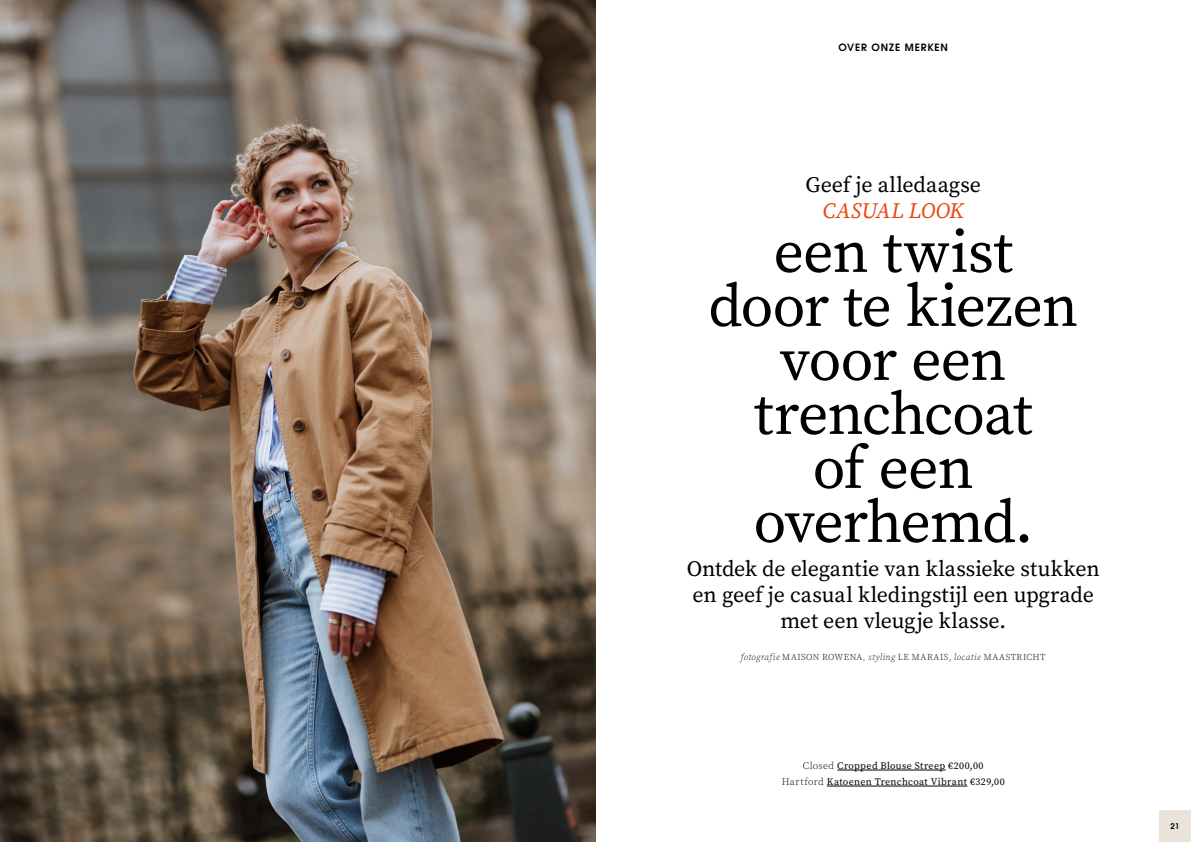
<style>
.page{position:relative;width:1191px;height:842px;background:#fff}
.page>*{position:absolute;margin:0;border:0;box-sizing:border-box;transform-origin:0 0}
.t1{font:60px/54px "Source Serif Variable";letter-spacing:-.02em;color:#000;text-align:center}
.t2{font:22px/26px "Source Serif Variable";letter-spacing:-.005em;color:#000;text-align:center}
.t3{font:italic 22px "Source Serif Variable";letter-spacing:-.005em;color:#e84610}
.t4{font:10px/16px "Source Serif Variable";letter-spacing:.03em;color:#000;text-align:center}
.t5{font:600 10px "Avant Garde LT";letter-spacing:.09em;color:#000}
.t6{font:9px "Source Serif Variable";letter-spacing:.06em;color:#000}
.t7{font:600 7.8px "Avant Garde LT";color:#000}
.s1{font-style:italic}
</style>
<div class="page">
<img style="left:0;top:0;width:595px;height:842px">
<hr style="left:837px;top:770px;width:108px;height:1px;background:#000">
<hr style="left:827px;top:786px;width:140px;height:1px;background:#000">
<div style="left:1159px;top:810px;width:32px;height:32px;background:#eae3d9"></div>
<p class="t5" style="left:838px;top:41px;width:111px">OVER ONZE MERKEN</p>
<p class="t2" style="left:805px;top:172px;width:177px">Geef je alledaagse</p>
<p class="t3" style="left:822px;top:196px;width:143px">CASUAL LOOK</p>
<h1 class="t1" style="left:708px;top:225px;width:371px">een twist door te kiezen voor een trenchcoat<br>of een overhemd.</h1>
<p class="t2" style="left:686px;top:556px;width:414px">Ontdek de elegantie van klassieke stukken en geef je casual kledingstijl een upgrade met een vleugje klasse.</p>
<p class="t6" style="left:741px;top:651px;width:306px"><span class="s1">fotografie</span> MAISON ROWENA<span class="s1">, styling</span> LE MARAIS, <span class="s1">locatie</span> MAASTRICHT</p>
<p class="t4" style="left:781px;top:758px;width:224px">Closed Cropped Blouse Streep €200,00<br>Hartford Katoenen Trenchcoat Vibrant €329,00</p>
<p class="t7" style="left:1170px;top:821px;width:11px">21</p>
</div>
